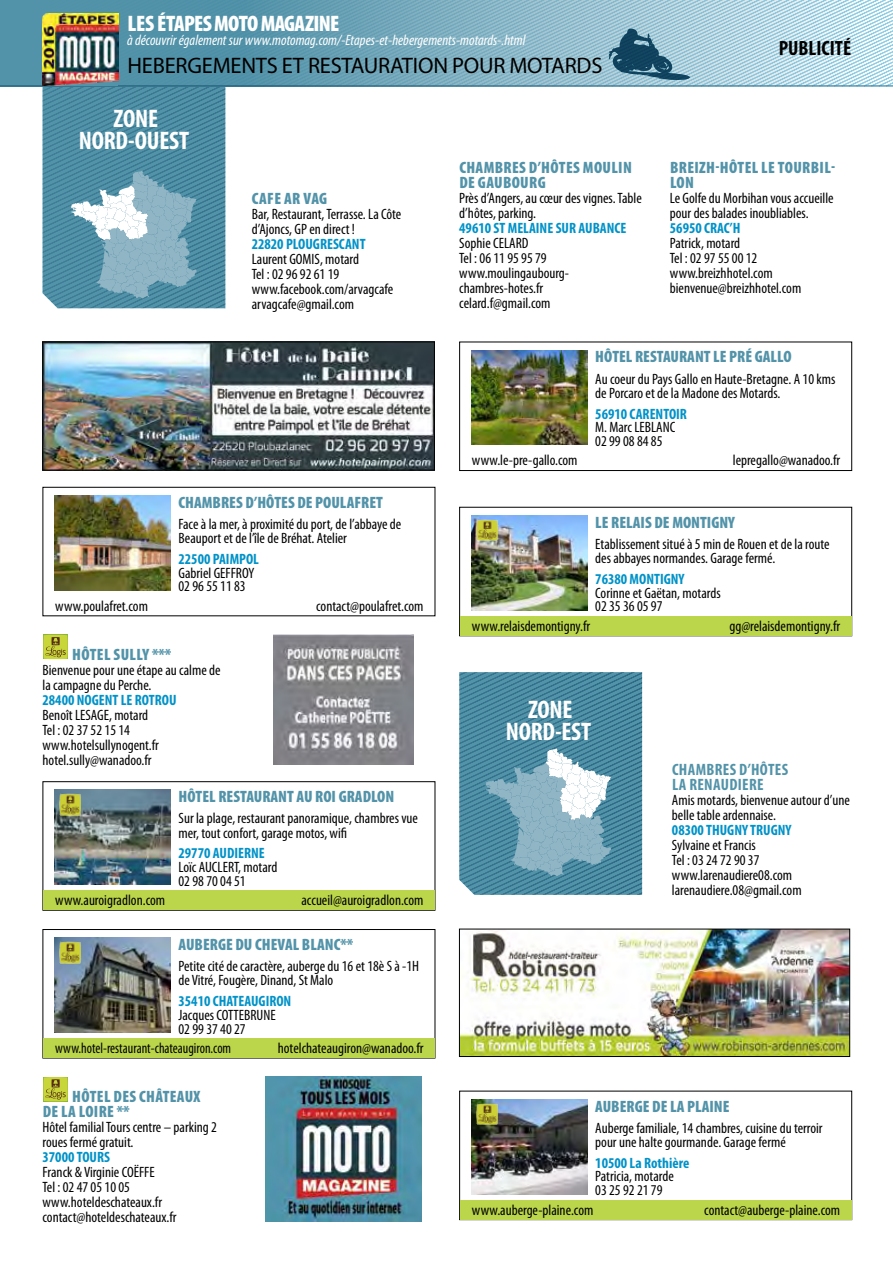
<style>
.page{position:relative;width:893px;height:1263px;background:#fff}
.page>*{position:absolute;margin:0;border:0;box-sizing:border-box;transform-origin:0 0}
.t1{font:700 condensed 25.5px/22.5px "Myriad Pro";letter-spacing:-.01em;color:#fff;text-align:center}
.t2{font:22.5px "Myriad Pro";letter-spacing:-.01em;color:#000}
.t3{font:900 condensed 22.5px "Myriad Pro";letter-spacing:-.03em;color:#fff}
.t4{font:700 condensed 20.7px "Myriad Pro";color:#000}
.t5{font:900 condensed 16.5px "Myriad Pro";color:#5293a9}
.t6{font:900 condensed 16.5px/15px "Myriad Pro";letter-spacing:.02em;color:#5293a9}
.t7{font:700 condensed 16.5px/15px "Myriad Pro";letter-spacing:.02em;color:#5293a9}
.t8{font:condensed 15px/15px "Myriad Pro";color:#000}
.t9{font:700 condensed 15px "Myriad Pro";color:#0092c8}
.t10{font:italic condensed 15px "Myriad Pro";color:#fff}
</style>
<div class="page">
<div style="left:0;top:0;width:893px;height:86px;background:#5293a9"></div>
<img style="left:45px;top:344px;width:388px;height:124px">
<div style="left:43px;top:342px;width:392px;height:128px;border:1px solid #000"></div>
<hr style="left:0;top:86px;width:893px;height:1px;background:#5293a9">
<svg style="left:24px;top:0;width:869px;height:86px"></svg>
<svg style="left:609px;top:29px;width:81px;height:51px;background:#638ea2"></svg>
<svg style="left:43px;top:86px;width:182px;height:222px;background:#5f97ab"></svg>
<img style="left:43px;top:14px;width:75px;height:71px">
<svg style="left:459px;top:672px;width:183px;height:223px;background:#5e95aa"></svg>
<div style="left:43px;top:487px;width:392px;height:129px;border:1px solid #000"></div>
<img style="left:54px;top:495px;width:117px;height:95px">
<div style="left:43px;top:781px;width:392px;height:130px;border:1px solid #000"></div>
<div style="left:43px;top:890px;width:392px;height:20px;background:#bbd64a"></div>
<img style="left:54px;top:790px;width:117px;height:94px">
<img style="left:59px;top:793px;width:21px;height:22px">
<div style="left:43px;top:929px;width:392px;height:129px;border:1px solid #000"></div>
<div style="left:43px;top:1038px;width:392px;height:20px;background:#bbd64a"></div>
<img style="left:54px;top:937px;width:117px;height:95px">
<img style="left:59px;top:941px;width:21px;height:22px">
<div style="left:459px;top:342px;width:393px;height:129px;border:1px solid #000"></div>
<img style="left:471px;top:350px;width:117px;height:95px">
<div style="left:460px;top:616px;width:391px;height:19px;background:#bbd64a"></div>
<img style="left:471px;top:515px;width:117px;height:95px">
<img style="left:476px;top:519px;width:21px;height:22px">
<div style="left:460px;top:1200px;width:391px;height:19px;background:#bbd64a"></div>
<img style="left:471px;top:1099px;width:117px;height:95px">
<img style="left:476px;top:1103px;width:21px;height:21px">
<img style="left:461px;top:931px;width:387px;height:124px">
<div style="left:459px;top:929px;width:391px;height:128px;border:1px solid #000"></div>
<svg style="left:43px;top:635px;width:25px;height:24px"></svg>
<img style="left:273px;top:635px;width:140px;height:130px">
<svg style="left:43px;top:1077px;width:25px;height:24px"></svg>
<img style="left:265px;top:1077px;width:156px;height:145px">
<h2 class="t3" style="left:127px;top:11px;width:213px">LES ÉTAPES MOTO MAGAZINE</h2>
<p class="t10" style="left:127px;top:31px;width:400px">à découvrir également sur www.motomag.com/-Etapes-et-hebergements-motards-.html</p>
<h2 class="t2" style="left:127px;top:52px;width:476px">HEBERGEMENTS ET RESTAURATION POUR MOTARDS</h2>
<h1 class="t1" style="left:79px;top:107px;width:112px">ZONE<br>NORD-OUEST</h1>
<p class="t6" style="left:252px;top:191px;width:77px">CAFE AR VAG</p>
<p class="t8" style="left:252px;top:206px;width:151px">Bar, Restaurant, Terrasse. La Côte d’Ajoncs, GP en direct !</p>
<p class="t9" style="left:252px;top:235px;width:115px">22820 PLOUGRESCANT</p>
<p class="t8" style="left:252px;top:251px;width:143px">Laurent GOMIS, motard<br>Tel : 02 96 92 61 19 www.facebook.com/arvagcafe arvagcafe@gmail.com</p>
<p class="t6" style="left:459px;top:161px;width:174px">CHAMBRES D’HÔTES MOULIN<br>DE GAUBOURG</p>
<p class="t8" style="left:459px;top:191px;width:184px">Près d’Angers, au cœur des vignes. Table d’hôtes, parking.</p>
<p class="t9" style="left:459px;top:219px;width:169px">49610 ST MELAINE SUR AUBANCE</p>
<p class="t8" style="left:459px;top:236px;width:111px">Sophie CELARD<br>Tel : 06 11 95 95 79 www.moulingaubourg&shy;chambres-hotes.fr celard.f@gmail.com</p>
<h3 class="t4" style="left:779px;top:35px;width:74px">PUBLICITÉ</h3>
<p class="t6" style="left:670px;top:161px;width:167px">BREIZH-HÔTEL LE TOURBIL-<br>LON</p>
<p class="t8" style="left:670px;top:191px;width:165px">Le Golfe du Morbihan vous accueille pour des balades inoubliables.</p>
<p class="t9" style="left:670px;top:219px;width:72px">56950 CRAC’H</p>
<p class="t8" style="left:670px;top:236px;width:133px">Patrick, motard<br>Tel : 02 97 55 00 12 www.breizhhotel.com bienvenue@breizhhotel.com</p>
<p class="t5" style="left:595px;top:348px;width:198px">HÔTEL RESTAURANT LE PRÉ GALLO</p>
<p class="t8" style="left:595px;top:371px;width:242px;line-height:14.2px">Au coeur du Pays Gallo en Haute-Bretagne. A 10 kms de Porcaro et de la Madone des Motards.</p>
<p class="t9" style="left:595px;top:404px;width:93px">56910 CARENTOIR</p>
<p class="t8" style="left:595px;top:433px;width:69px">02 99 08 84 85</p>
<p class="t8" style="left:595px;top:420px;width:82px">M. Marc LEBLANC</p>
<p class="t5" style="left:179px;top:493px;width:206px">CHAMBRES D’HÔTES DE POULAFRET</p>
<p class="t8" style="left:179px;top:517px;width:224px;line-height:14.2px">Face à la mer, à proximité du port, de l’abbaye de<br>Beauport et de l’île de Bréhat. Atelier</p>
<p class="t9" style="left:179px;top:550px;width:82px">22500 PAIMPOL</p>
<p class="t8" style="left:179px;top:579px;width:69px">02 96 55 11 83</p>
<p class="t8" style="left:179px;top:565px;width:77px">Gabriel GEFFROY</p>
<p class="t8" style="left:55px;top:598px;width:94px">www.poulafret.com</p>
<p class="t8" style="left:316px;top:598px;width:109px">contact@poulafret.com</p>
<p class="t6" style="left:72px;top:647px;width:101px">HÔTEL SULLY ***</p>
<p class="t8" style="left:43px;top:662px;width:180px">Bienvenue pour une étape au calme de la campagne du Perche.</p>
<p class="t9" style="left:43px;top:690px;width:136px">28400 NOGENT LE ROTROU</p>
<p class="t8" style="left:43px;top:707px;width:118px">Benoît LESAGE, motard<br>Tel : 02 37 52 15 14 www.hotelsullynogent.fr hotel.sully@wanadoo.fr</p>
<p class="t5" style="left:179px;top:787px;width:217px">HÔTEL RESTAURANT AU ROI GRADLON</p>
<p class="t8" style="left:179px;top:811px;width:241px;line-height:14.2px">Sur la plage, restaurant panoramique, chambres vue mer, tout confort, garage motos, wifi</p>
<p class="t9" style="left:179px;top:844px;width:88px">29770 AUDIERNE</p>
<p class="t8" style="left:179px;top:873px;width:69px">02 98 70 04 51</p>
<p class="t8" style="left:179px;top:859px;width:100px">Loïc AUCLERT, motard</p>
<p class="t8" style="left:55px;top:892px;width:111px">www.auroigradlon.com</p>
<p class="t8" style="left:301px;top:892px;width:123px">accueil@auroigradlon.com</p>
<p class="t5" style="left:179px;top:935px;width:176px">AUBERGE DU CHEVAL BLANC**</p>
<p class="t8" style="left:179px;top:959px;width:242px;line-height:14.2px">Petite cité de caractère, auberge du 16 et 18è S à -1H de Vitré, Fougère, Dinand, St Malo</p>
<p class="t9" style="left:179px;top:992px;width:114px">35410 CHATEAUGIRON</p>
<p class="t8" style="left:55px;top:1019px;width:192px;line-height:19.4px;text-indent:123px">02 99 37 40 27 www.hotel-restaurant-chateaugiron.com</p>
<p class="t8" style="left:179px;top:1007px;width:99px">Jacques COTTEBRUNE</p>
<p class="t8" style="left:278px;top:1040px;width:147px">hotelchateaugiron@wanadoo.fr</p>
<p class="t6" style="left:43px;top:1089px;width:159px;text-indent:29px">HÔTEL DES CHÂTEAUX<br>DE LA LOIRE **</p>
<p class="t8" style="left:43px;top:1119px;width:176px">Hôtel familial Tours centre – parking 2 roues fermé gratuit.</p>
<p class="t9" style="left:43px;top:1147px;width:69px">37000 TOURS</p>
<p class="t8" style="left:43px;top:1164px;width:136px">Franck &amp; Virginie COËFFE<br>Tel : 02 47 05 10 05 www.hoteldeschateaux.fr contact@hoteldeschateaux.fr</p>
<p class="t8" style="left:472px;top:453px;width:107px">www.le-pre-gallo.com</p>
<p class="t8" style="left:733px;top:453px;width:109px">lepregallo@wanadoo.fr</p>
<p class="t5" style="left:595px;top:513px;width:141px">LE RELAIS DE MONTIGNY</p>
<p class="t8" style="left:595px;top:537px;width:236px;line-height:14.2px">Etablissement situé à 5 min de Rouen et de la route des abbayes normandes. Garage fermé.</p>
<p class="t9" style="left:595px;top:569px;width:91px">76380 MONTIGNY</p>
<p class="t8" style="left:595px;top:599px;width:69px">02 35 36 05 97</p>
<p class="t8" style="left:595px;top:585px;width:127px">Corinne et Gaëtan, motards</p>
<p class="t8" style="left:472px;top:618px;width:120px">www.relaisdemontigny.fr</p>
<p class="t8" style="left:729px;top:618px;width:112px">gg@relaisdemontigny.fr</p>
<h1 class="t1" style="left:506px;top:697px;width:87px">ZONE<br>NORD-EST</h1>
<p class="t7" style="left:672px;top:761px;width:118px">CHAMBRES D’HÔTES<br>LA RENAUDIERE</p>
<p class="t8" style="left:672px;top:792px;width:179px">Amis motards, bienvenue autour d’une belle table ardennaise.</p>
<p class="t9" style="left:672px;top:820px;width:121px">08300 THUGNY TRUGNY</p>
<p class="t8" style="left:672px;top:837px;width:131px">Sylvaine et Francis<br>Tel : 03 24 72 90 37 www.larenaudiere08.com larenaudiere.08@gmail.com</p>
<p class="t5" style="left:595px;top:1097px;width:136px">AUBERGE DE LA PLAINE</p>
<p class="t8" style="left:595px;top:1120px;width:229px;line-height:14.2px">Auberge familiale, 14 chambres, cuisine du terroir pour une halte gourmande. Garage fermé</p>
<p class="t9" style="left:595px;top:1153px;width:96px">10500 La Rothière</p>
<p class="t8" style="left:595px;top:1182px;width:69px">03 25 92 21 79</p>
<p class="t8" style="left:595px;top:1169px;width:80px">Patricia, motarde</p>
<p class="t8" style="left:472px;top:1202px;width:123px">www.auberge-plaine.com</p>
<p class="t8" style="left:704px;top:1202px;width:137px">contact@auberge-plaine.com</p>
</div>
